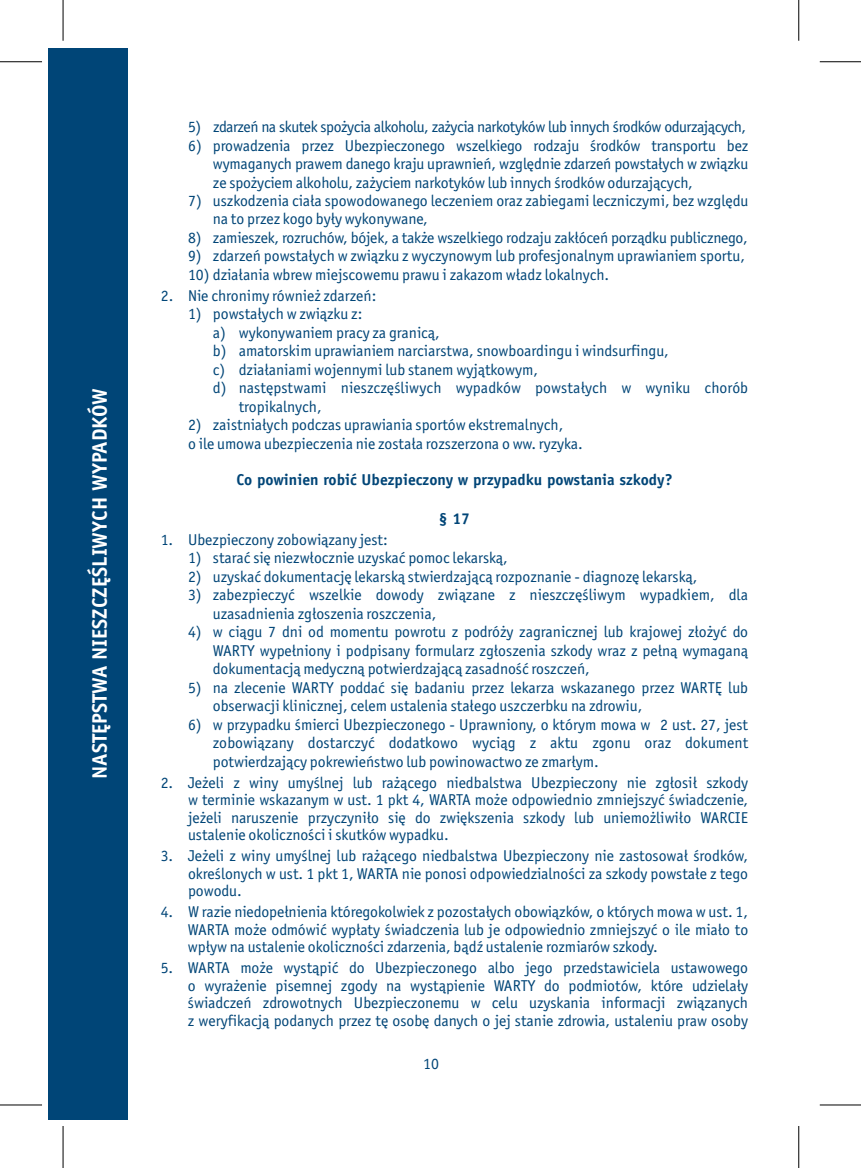
<style>
.page{position:relative;width:861px;height:1168px;background:#fff}
.page>*{position:absolute;margin:0;border:0;box-sizing:border-box;transform-origin:0 0}
.t1{font:700 21px "Officina Sans Pl";color:#fff}
.t2{font:15.75px/18.4px "Officina Sans Pl";color:#004577;text-align:justify}
.t3{font:15.75px "Officina Sans Pl";letter-spacing:-.025em;color:#004577}
.t4{font:700 15.75px "Officina Sans Pl";color:#004577}
</style>
<div class="page">
<div style="left:48px;top:48px;width:79px;height:1072px;background:#004577"></div>
<hr style="left:0;top:1104px;width:42px;height:1px;background:#000">
<hr style="left:63px;top:1126px;width:1px;height:42px;background:#000">
<hr style="left:0;top:61px;width:42px;height:1px;background:#000">
<hr style="left:63px;top:0;width:1px;height:41px;background:#000">
<hr style="left:819px;top:61px;width:41px;height:1px;background:#000">
<hr style="left:798px;top:0;width:1px;height:41px;background:#000">
<hr style="left:819px;top:1104px;width:41px;height:1px;background:#000">
<hr style="left:798px;top:1126px;width:1px;height:42px;background:#000">
<h1 class="t1" style="left:91px;top:779px;width:392px;rotate:-90deg">NASTĘPSTWA NIESZCZĘŚLIWYCH WYPADKÓW</h1>
<p class="t3" style="left:188px;top:121px;width:559px">5) zdarzeń na skutek spożycia alkoholu, zażycia narkotyków lub innych środków odurzających,</p>
<p class="t2" style="left:213px;top:137px;width:536px;text-indent:-25px">6) prowadzenia przez Ubezpieczonego wszelkiego rodzaju środków transportu bez wymaganych prawem danego kraju uprawnień, względnie zdarzeń powstałych w związku ze spożyciem alkoholu, zażyciem narkotyków lub innych środków odurzających,</p>
<p class="t2" style="left:213px;top:193px;width:536px;text-indent:-25px">7) uszkodzenia ciała spowodowanego leczeniem oraz zabiegami leczniczymi, bez względu na to przez kogo były wykonywane,</p>
<p class="t2" style="left:188px;top:230px;width:561px">8) zamieszek, rozruchów, bójek, a także wszelkiego rodzaju zakłóceń porządku publicznego,</p>
<p class="t2" style="left:188px;top:248px;width:558px">9) zdarzeń powstałych w związku z wyczynowym lub profesjonalnym uprawianiem sportu,</p>
<p class="t2" style="left:188px;top:267px;width:422px">10) działania wbrew miejscowemu prawu i zakazom władz lokalnych.</p>
<p class="t2" style="left:161px;top:288px;width:217px">2. Nie chronimy również zdarzeń:</p>
<p class="t2" style="left:188px;top:306px;width:176px">1) powstałych w związku z:</p>
<p class="t2" style="left:213px;top:324px;width:228px">a) wykonywaniem pracy za granicą,</p>
<p class="t2" style="left:213px;top:343px;width:457px">b) amatorskim uprawianiem narciarstwa, snowboardingu i windsurfingu,</p>
<p class="t2" style="left:213px;top:361px;width:326px">c) działaniami wojennymi lub stanem wyjątkowym,</p>
<p class="t2" style="left:213px;top:380px;width:536px">d) następstwami nieszczęśliwych wypadków powstałych w wyniku chorób</p>
<p class="t2" style="left:239px;top:398px;width:84px">tropikalnych,</p>
<p class="t2" style="left:188px;top:417px;width:396px">2) zaistniałych podczas uprawiania sportów ekstremalnych,<br>o ile umowa ubezpieczenia nie została rozszerzona o ww. ryzyka.</p>
<p class="t4" style="left:236px;top:474px;width:437px">Co powinien robić Ubezpieczony w przypadku powstania szkody?</p>
<p class="t4" style="left:439px;top:512px;width:32px">§ 17</p>
<p class="t2" style="left:161px;top:532px;width:228px">1. Ubezpieczony zobowiązany jest:</p>
<p class="t2" style="left:188px;top:550px;width:321px">1) starać się niezwłocznie uzyskać pomoc lekarską,</p>
<p class="t2" style="left:188px;top:569px;width:510px">2) uzyskać dokumentację lekarską stwierdzającą rozpoznanie - diagnozę lekarską,</p>
<p class="t2" style="left:213px;top:587px;width:536px;text-indent:-25px">3) zabezpieczyć wszelkie dowody związane z nieszczęśliwym wypadkiem, dla uzasadnienia zgłoszenia roszczenia,</p>
<p class="t2" style="left:213px;top:624px;width:536px;text-indent:-25px">4) w ciągu 7 dni od momentu powrotu z podróży zagranicznej lub krajowej złożyć do WARTY wypełniony i podpisany formularz zgłoszenia szkody wraz z pełną wymaganą dokumentacją medyczną potwierdzającą zasadność roszczeń,</p>
<p class="t2" style="left:213px;top:679px;width:536px;text-indent:-25px">5) na zlecenie WARTY poddać się badaniu przez lekarza wskazanego przez WARTĘ lub obserwacji klinicznej, celem ustalenia stałego uszczerbku na zdrowiu,</p>
<p class="t2" style="left:213px;top:716px;width:536px;text-indent:-25px">6) w przypadku śmierci Ubezpieczonego - Uprawniony, o którym mowa w 2 ust. 27, jest zobowiązany dostarczyć dodatkowo wyciąg z aktu zgonu oraz dokument potwierdzający pokrewieństwo lub powinowactwo ze zmarłym.</p>
<p class="t2" style="left:188px;top:775px;width:561px;line-height:17.5px;text-indent:-27px">2. Jeżeli z winy umyślnej lub rażącego niedbalstwa Ubezpieczony nie zgłosił szkody w terminie wskazanym w ust. 1 pkt 4, WARTA może odpowiednio zmniejszyć świadczenie, jeżeli naruszenie przyczyniło się do zwiększenia szkody lub uniemożliwiło WARCIE ustalenie okoliczności i skutków wypadku.</p>
<p class="t2" style="left:188px;top:848px;width:561px;line-height:17.5px;text-indent:-27px">3. Jeżeli z winy umyślnej lub rażącego niedbalstwa Ubezpieczony nie zastosował środków, określonych w ust. 1 pkt 1, WARTA nie ponosi odpowiedzialności za szkody powstałe z tego powodu.</p>
<p class="t2" style="left:188px;top:904px;width:561px;line-height:17.5px;text-indent:-27px">4. W razie niedopełnienia któregokolwiek z pozostałych obowiązków, o których mowa w ust. 1, WARTA może odmówić wypłaty świadczenia lub je odpowiednio zmniejszyć o ile miało to wpływ na ustalenie okoliczności zdarzenia, bądź ustalenie rozmiarów szkody.</p>
<p class="t2" style="left:188px;top:960px;width:561px;line-height:17.5px;text-indent:-27px">5. WARTA może wystąpić do Ubezpieczonego albo jego przedstawiciela ustawowego o wyrażenie pisemnej zgody na wystąpienie WARTY do podmiotów, które udzielały świadczeń zdrowotnych Ubezpieczonemu w celu uzyskania informacji związanych z weryfikacją podanych przez tę osobę danych o jej stanie zdrowia, ustaleniu praw osoby</p>
<p class="t2" style="left:423px;top:1056px;width:17px">10</p>
</div>
